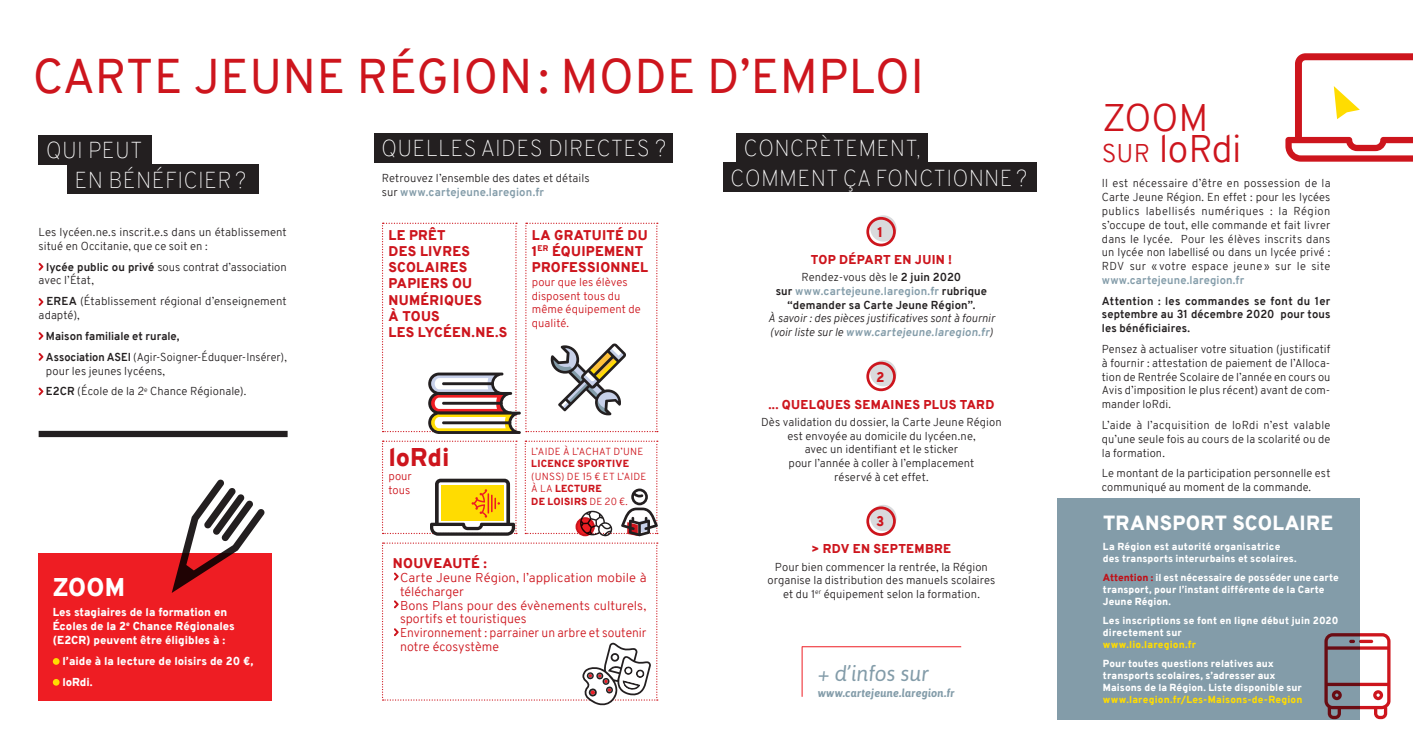
<style>
.page{position:relative;width:1413px;height:747px;background:#fff}
.page>*{position:absolute;margin:0;border:0;box-sizing:border-box;transform-origin:0 0}
.t1{font:47.5px "Overpass";letter-spacing:.01em;color:#cd151d}
.t2{font:300 37.5px/30.9px "Overpass";letter-spacing:-.015em;color:#cd151d}
.t3{font:900 25px "Overpass";letter-spacing:-.005em;color:#cd151d}
.t4{font:900 25px "Overpass";color:#fff}
.t5{font:100 22.5px "Overpass";letter-spacing:.01em;color:#fff}
.t6{font:italic 21.25px "Asap";letter-spacing:-.005em;color:#839ca9}
.t7{font:900 20px "Overpass";letter-spacing:.015em;color:#fff}
.t8{font:900 13.75px/16.2px "Overpass";letter-spacing:.02em;color:#cd151d}
.t9{font:300 12.5px/13.8px "Overpass";color:#cd151d;scale:1.05 1}
.t10{font:900 12.5px "Overpass";letter-spacing:.025em;color:#cd151d}
.t11{font:300 11.25px/13.8px "Overpass";letter-spacing:.005em;color:#231f20}
.t12{font:700 11.25px/13.8px "Overpass";letter-spacing:.01em;color:#231f20;text-align:center}
.t13{font:900 11.25px/13.8px "Overpass";color:#fff}
.t14{font:italic 300 11.25px/13.8px "Overpass";color:#231f20}
.t15{font:300 11.25px/13.8px "Overpass";letter-spacing:.005em;color:#cd151d}
.t16{font:700 11.25px "Overpass";letter-spacing:.015em;color:#839ca9}
.t17{font:italic 700 11.25px "Asap";letter-spacing:.015em;color:#839ca9}
.t18{font:900 10px/11.9px "Overpass";letter-spacing:.01em;color:#fff}
.t19{font:300 10px/12.5px "Overpass";letter-spacing:.02em;color:#cd151d}
.t20{font:900 10px "Overpass";letter-spacing:.015em;color:#ffdc01}
.t21{font:900 10px "Overpass";letter-spacing:.035em;color:#cd151d}
.s1{font-size:25px}
.s2{font-weight:700;color:#839ca9}
.s3{font-weight:300}
.s4{color:#839ca9}
.s5{font-weight:700;font-style:normal;color:#839ca9}
.s6{font-weight:700}
.s7{font-weight:900}
.s8{color:#c01119}
</style>
<div class="page">
<div style="left:870px;top:215px;width:26px;height:26px;background:#d9dadc;border-radius:50%"></div>
<div style="left:866px;top:217px;width:30px;height:29px;border:3px solid #cd151d;border-radius:50%"></div>
<div style="left:870px;top:360px;width:26px;height:26px;background:#d9dadc;border-radius:50%"></div>
<div style="left:866px;top:361px;width:30px;height:30px;border:3px solid #cd151d;border-radius:50%"></div>
<div style="left:870px;top:504px;width:26px;height:27px;background:#d9dadc;border-radius:50%"></div>
<div style="left:866px;top:506px;width:30px;height:29px;border:3px solid #cd151d;border-radius:50%"></div>
<svg style="left:39px;top:262px;width:4px;height:8px"></svg>
<svg style="left:39px;top:298px;width:4px;height:8px"></svg>
<svg style="left:39px;top:332px;width:4px;height:7px"></svg>
<svg style="left:39px;top:353px;width:4px;height:7px"></svg>
<svg style="left:39px;top:387px;width:4px;height:8px"></svg>
<div style="left:39px;top:430px;width:249px;height:7px;background:#231f20"></div>
<div style="left:39px;top:553px;width:233px;height:147px;background:#ee1d23"></div>
<svg style="left:53px;top:657px;width:7px;height:7px"></svg>
<svg style="left:53px;top:678px;width:7px;height:7px"></svg>
<div style="left:39px;top:134px;width:113px;height:30px;background:#231f20"></div>
<div style="left:374px;top:133px;width:299px;height:29px;background:#231f20"></div>
<div style="left:736px;top:133px;width:192px;height:29px;background:#231f20"></div>
<div style="left:723px;top:162px;width:313px;height:30px;background:#231f20"></div>
<div style="left:67px;top:164px;width:191px;height:30px;background:#231f20"></div>
<svg style="left:172px;top:479px;width:93px;height:113px"></svg>
<hr style="left:802px;top:646px;width:159px;height:1px;background:#ee1d23">
<hr style="left:802px;top:646px;width:1px;height:50px;background:#ee1d23">
<div style="left:1057px;top:497px;width:302px;height:222px;background:#839ca9"></div>
<svg style="left:1324px;top:632px;width:66px;height:86px"></svg>
<svg style="left:1285px;top:53px;width:128px;height:108px"></svg>
<svg style="left:382px;top:222px;width:276px;height:211px"></svg>
<svg style="left:382px;top:440px;width:135px;height:95px"></svg>
<svg style="left:382px;top:542px;width:276px;height:163px"></svg>
<svg style="left:525px;top:440px;width:133px;height:96px"></svg>
<h1 class="t1" style="left:33px;top:43px;width:893px">CARTE JEUNE RÉGION: MODE D’EMPLOI</h1>
<h2 class="t2" style="left:1102px;top:102px;width:141px">ZOOM<br><span class="s1">SUR</span> loRdi</h2>
<h3 class="t5" style="left:46px;top:134px;width:98px">QUI PEUT</h3>
<h3 class="t5" style="left:381px;top:132px;width:287px">QUELLES AIDES DIRECTES ?</h3>
<h3 class="t5" style="left:743px;top:132px;width:179px">CONCRÈTEMENT,</h3>
<h3 class="t5" style="left:75px;top:164px;width:173px">EN BÉNÉFICIER?</h3>
<h3 class="t5" style="left:730px;top:162px;width:299px">COMMENT ÇA FONCTIONNE?</h3>
<p class="t11" style="left:382px;top:172px;width:209px">Retrouvez l’ensemble des dates et détails sur <span class="s2">www.cartejeune.laregion.fr</span></p>
<p class="t11" style="left:1102px;top:177px;width:230px;text-align:justify">Il est nécessaire d’être en possession de la Carte Jeune Région. En effet : pour les lycées publics labellisés numériques : la Région s’occupe de tout, elle commande et fait livrer dans le lycée. Pour les élèves inscrits dans un lycée non labellisé ou dans un lycée privé :<br>RDV sur « votre espace jeune » sur le site</p>
<p class="t16" style="left:1102px;top:272px;width:144px">www.cartejeune.laregion.fr</p>
<p class="t12" style="left:1102px;top:294px;width:230px;text-align:justify">Attention : les commandes se font du 1er septembre au 31 décembre 2020 pour tous les bénéficiaires.</p>
<p class="t11" style="left:1102px;top:342px;width:230px;text-align:justify">Pensez à actualiser votre situation (justificatif à fournir : attestation de paiement de l’Alloca&shy;tion de Rentrée Scolaire de l’année en cours ou Avis d’imposition le plus récent) avant de com&shy;mander loRdi.</p>
<p class="t11" style="left:1102px;top:418px;width:230px;text-align:justify">L’aide à l’acquisition de loRdi n’est valable qu’une seule fois au cours de la scolarité ou de la formation.</p>
<p class="t11" style="left:1102px;top:466px;width:230px">Le montant de la participation personnelle est communiqué au moment de la commande.</p>
<p class="t8" style="left:388px;top:226px;width:120px">LE PRÊT<br>DES LIVRES<br>SCOLAIRES<br>PAPIERS OU<br>NUMÉRIQUES<br>À TOUS<br>LES LYCÉEN.NE.S</p>
<p class="t8" style="left:532px;top:226px;width:118px">LA GRATUITÉ DU<br>1<sup>ER</sup> ÉQUIPEMENT<br>PROFESSIONNEL</p>
<p class="t15" style="left:532px;top:275px;width:110px">pour que les élèves disposent tous du même équipement de qualité.</p>
<p class="t8" style="left:877px;top:224px;width:7px">1</p>
<p class="t10" style="left:811px;top:250px;width:143px">TOP DÉPART EN JUIN !</p>
<p class="t12" style="left:776px;top:270px;width:213px"><span class="s3">Rendez-vous dès le</span> 2 juin 2020<br>sur <span class="s4">www.cartejeune.laregion.fr</span> rubrique “demander sa Carte Jeune Région”.</p>
<p class="t14" style="left:768px;top:311px;width:228px">À savoir : des pièces justificatives sont à fournir (vo ir lis te su r le <span class="s5">www.cartejeune.laregion.fr</span>)</p>
<p class="t8" style="left:876px;top:368px;width:10px">2</p>
<p class="t10" style="left:768px;top:395px;width:227px">... QUELQUES SEMAINES PLUS TARD</p>
<p class="t11" style="left:761px;top:415px;width:242px;text-align:center">Dès validation du dossier, la Carte Jeune Région est envoyée au domicile du lycéen.ne,<br>avec un identifiant et le sticker<br>pour l’année à coller à l’emplacement<br>réservé à cet effet.</p>
<p class="t8" style="left:876px;top:513px;width:10px">3</p>
<p class="t10" style="left:811px;top:539px;width:141px">&gt; RDV EN SEPTEMBRE</p>
<p class="t11" style="left:767px;top:559px;width:229px;text-align:center">Pour bien commencer la rentrée, la Région organise la distribution des manuels scolaires et du 1<sup>er</sup> équipement selon la formation.</p>
<p class="t11" style="left:39px;top:225px;width:250px">Les lycéen.ne.s inscrit.e.s dans un établissement situé en Occitanie, que ce soit en :</p>
<p class="t11" style="left:39px;top:260px;width:250px;text-indent:8px"><span class="s6">lycée public ou privé</span> sous contrat d’association avec l’État,</p>
<p class="t11" style="left:39px;top:294px;width:250px;text-indent:8px"><span class="s6">EREA</span> (Établissement régional d’enseignement adapté),</p>
<p class="t12" style="left:46px;top:325px;width:242px;line-height:20.9px;text-align:left">Maison familiale et rurale,<br>Association ASEI <span class="s3">(Agir-Soigner-Éduquer-Insérer),</span></p>
<p class="t11" style="left:46px;top:360px;width:202px;line-height:20.9px">pour les jeunes lycéens,<br><span class="s6">E2CR</span> (École de la 2<sup>e</sup> Chance Régionale).</p>
<p class="t19" style="left:531px;top:444px;width:114px">L’AIDE À L’ACHAT D’UNE</p>
<p class="t21" style="left:531px;top:456px;width:99px">LICENCE SPORTIVE</p>
<p class="t19" style="left:531px;top:469px;width:117px">(UNSS) DE 15 € ET L’AIDE<br>À LA <span class="s7">LECTURE<br>DE LOISIRS</span> DE 20 €.</p>
<h3 class="t3" style="left:388px;top:439px;width:63px">loRdi</h3>
<p class="t15" style="left:388px;top:468px;width:25px">pour tous</p>
<h3 class="t7" style="left:1103px;top:508px;width:232px">TRANSPORT SCOLAIRE</h3>
<p class="t18" style="left:1103px;top:540px;width:195px;line-height:12.5px">La Région est autorité organisatrice des transports interurbains et scolaires.</p>
<p class="t18" style="left:1103px;top:571px;width:237px"><span class="s8">Attention :</span> il est nécessaire de posséder une carte transport, pour l’instant différente de la Carte<br>Jeune Région.</p>
<p class="t18" style="left:1103px;top:614px;width:237px">Les inscriptions se font en ligne début juin 2020 directement sur</p>
<p class="t20" style="left:1103px;top:637px;width:95px">www.lio.laregion.fr</p>
<p class="t18" style="left:1103px;top:657px;width:200px">Pour toutes questions relatives aux transports scolaires, s’adresser aux<br>Maisons de la Région. Liste disponible sur</p>
<p class="t20" style="left:1103px;top:691px;width:201px">www.laregion.fr/Les-Maisons-de-Region</p>
<p class="t8" style="left:393px;top:555px;width:96px">NOUVEAUTÉ :</p>
<p class="t9" style="left:400px;top:570px;width:236px">Carte Jeune Région, l’application mobile à télécharger<br>Bons Plans pour des évènements culturels, sportifs et touristiques<br>Environnement : parrainer un arbre et soutenir notre écosystème</p>
<h3 class="t4" style="left:53px;top:568px;width:74px">ZOOM</h3>
<p class="t13" style="left:53px;top:605px;width:184px">Les stagiaires de la formation en<br>Écoles de la 2<sup>e</sup> Chance Régionales (E2CR) peuvent être éligibles à :</p>
<p class="t13" style="left:62px;top:650px;width:192px;line-height:20.9px">l’aide à la lecture de loisirs de 20 €, loRdi.</p>
<h3 class="t6" style="left:817px;top:660px;width:113px">+ d’infos sur</h3>
<p class="t17" style="left:817px;top:685px;width:138px">www.cartejeune.laregion.fr</p>
</div>
